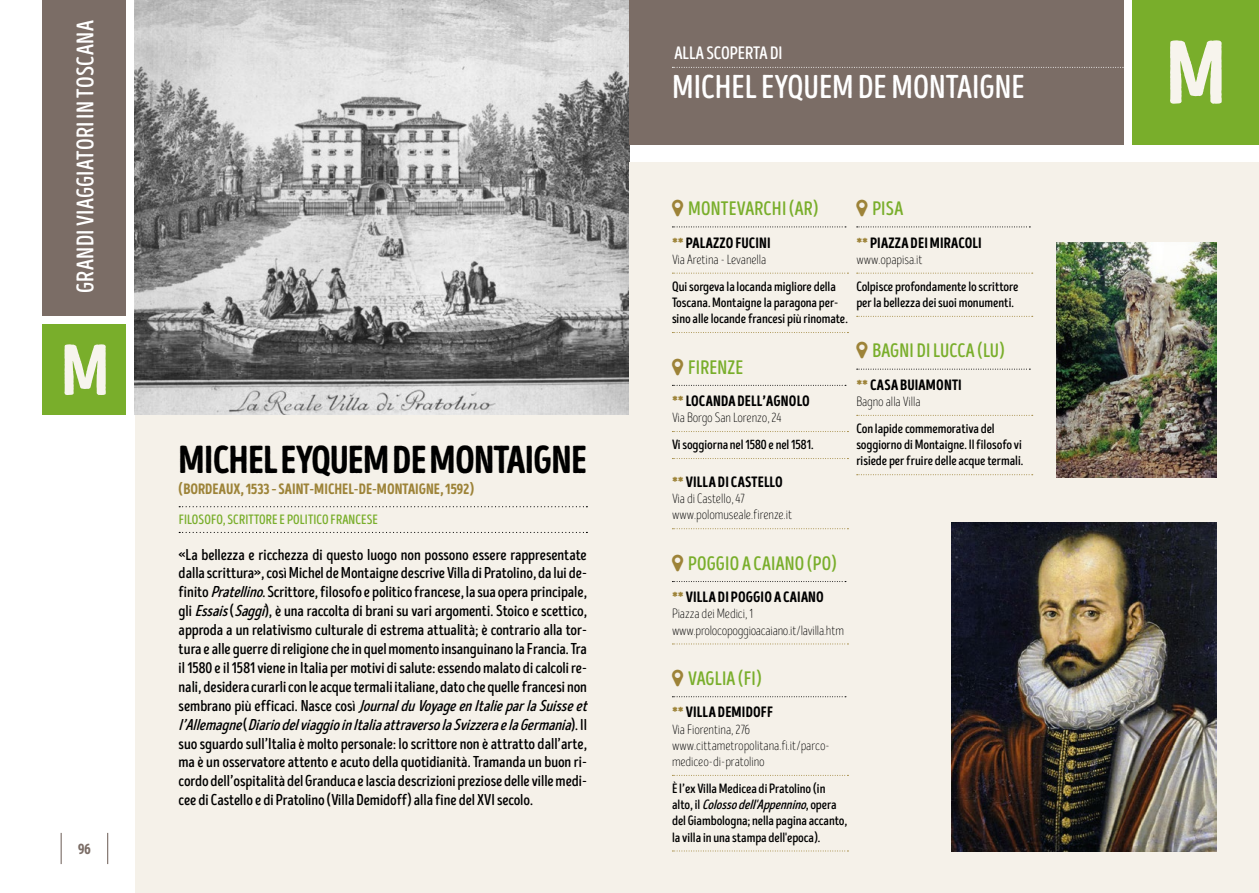
<style>
.page{position:relative;width:1259px;height:893px;background:#fff}
.page>*{position:absolute;margin:0;border:0;box-sizing:border-box;transform-origin:0 0}
.t1{font:90px "Intro Head HUC Base";color:#f7f4ed}
.t2{font:72px "Intro Head HUC Base";color:#f7f4ed}
.t3{font:39px "Intro Head HUC Base";letter-spacing:-.02em;color:#000}
.t4{font:33px "Intro Head BUC Base";color:#fff}
.t5{font:24px "Intro Head B Base";letter-spacing:.01em;color:#fff}
.t6{font:19.5px "Intro Head B Base";letter-spacing:.01em;color:#79ae2b}
.t7{font:18px "Intro Head BUC Base";color:#fff}
.t8{font:15.75px/18.9px "Intro Head B Base";letter-spacing:-.005em;color:#000}
.t9{font:15px "Intro Head H Base";letter-spacing:.01em;color:#000}
.t10{font:15px "Intro Head HUC Base";color:#9d8338}
.t11{font:15px "Intro Head HUC Base";color:#7b6d66}
.t12{font:13.5px/16.2px "Intro Head B Base";letter-spacing:-.01em;color:#000}
.t13{font:13.5px/16.2px "Intro Head L Base";letter-spacing:-.01em;color:#000}
.t14{font:13.5px "Intro Head B Base";letter-spacing:.01em;color:#79ae2b}
.s1{font-style:italic}
.s2{color:#9d8338}
</style>
<div class="page">
<div style="left:43px;top:324px;width:83px;height:90px;background:#79ae2b"></div>
<div style="left:135px;top:0;width:494px;height:893px;background:#f5f1e9"></div>
<div style="left:43px;top:0;width:83px;height:316px;background:#7b6d66"></div>
<svg style="left:179px;top:506px;width:408px;height:1px"></svg>
<svg style="left:179px;top:532px;width:408px;height:1px"></svg>
<img style="left:135px;top:0;width:494px;height:414px">
<div style="left:1132px;top:0;width:127px;height:144px;background:#79ae2b"></div>
<div style="left:629px;top:162px;width:630px;height:731px;background:#f5f1e9"></div>
<div style="left:629px;top:0;width:495px;height:144px;background:#7b6d66"></div>
<svg style="left:672px;top:67px;width:452px;height:1px"></svg>
<svg style="left:672px;top:227px;width:174px;height:1px"></svg>
<svg style="left:672px;top:273px;width:176px;height:1px"></svg>
<svg style="left:672px;top:332px;width:176px;height:1px"></svg>
<svg style="left:672px;top:385px;width:174px;height:1px"></svg>
<svg style="left:672px;top:431px;width:176px;height:1px"></svg>
<svg style="left:672px;top:458px;width:176px;height:1px"></svg>
<svg style="left:672px;top:528px;width:176px;height:1px"></svg>
<svg style="left:672px;top:581px;width:174px;height:1px"></svg>
<svg style="left:672px;top:644px;width:176px;height:1px"></svg>
<svg style="left:672px;top:696px;width:174px;height:1px"></svg>
<svg style="left:672px;top:775px;width:176px;height:1px"></svg>
<svg style="left:672px;top:851px;width:176px;height:1px"></svg>
<svg style="left:856px;top:227px;width:174px;height:1px"></svg>
<svg style="left:856px;top:273px;width:176px;height:1px"></svg>
<svg style="left:856px;top:316px;width:176px;height:1px"></svg>
<svg style="left:856px;top:369px;width:174px;height:1px"></svg>
<svg style="left:856px;top:415px;width:176px;height:1px"></svg>
<svg style="left:856px;top:474px;width:176px;height:1px"></svg>
<img style="left:951px;top:523px;width:265px;height:328px">
<img style="left:1056px;top:242px;width:160px;height:236px">
<hr style="left:61px;top:833px;width:1px;height:31px;background:#7b6d66">
<hr style="left:107px;top:833px;width:1px;height:31px;background:#7b6d66">
<h3 class="t5" style="left:71px;top:293px;width:274px;rotate:-90deg">GRANDI VIAGGIATORI IN TOSCANA</h3>
<h2 class="t2" style="left:61px;top:327px;width:50px">M</h2>
<p class="t11" style="left:78px;top:840px;width:14px">96</p>
<h3 class="t3" style="left:179px;top:436px;width:410px">MICHEL EYQUEM DE MONTAIGNE</h3>
<p class="t10" style="left:179px;top:480px;width:297px">(BORDEAUX, 1533 – SAINT-MICHEL-DE-MONTAIGNE, 1592)</p>
<p class="t14" style="left:179px;top:512px;width:201px">FILOSOFO, SCRITTORE E POLITICO FRANCESE</p>
<p class="t8" style="left:179px;top:545px;width:415px">«La bellezza e ricchezza di questo luogo non possono essere rappresentate dalla scrittura», così Michel de Montaigne descrive Villa di Pratolino, da lui de&shy;finito <span class="s1">Pratellino</span>. Scrittore, filosofo e politico francese, la sua opera principale, gli <span class="s1">Essais</span>(<span class="s1">Saggi</span>), è una raccolta di brani su vari argomenti. Stoico e scettico, approda a un relativismo culturale di estrema attualità; è contrario alla tor&shy;tura e alle guerre di religione che in quel momento insanguinano la Francia. Tra il 1580 e il 1581 viene in Italia per motivi di salute: essendo malato di calcoli re&shy;nali, desidera curarli con le acque termali italiane, dato che quelle francesi non s e m b r a n o p i ù e f f i c a c i . N a s c e c o s ì <span class="s1">JournalduVoyageenItalieparlaSuisseet l’Allemagne</span>( <span class="s1">DiariodelviaggioinItaliaattraversolaSvizzeraelaGermania</span>) . I l suo sguardo sull’Italia è molto personale: lo scrittore non è attratto dall’arte, ma è un osservatore attento e acuto della quotidianità. Tramanda un buon ri&shy;cordo dell’ospitalità del Granduca e lascia descrizioni preziose delle ville medi&shy;cee di Castello e di Pratolino (Villa Demidoff) alla fine del XVI secolo.</p>
<p class="t7" style="left:674px;top:42px;width:110px">ALLA SCOPERTA DI</p>
<h3 class="t4" style="left:672px;top:68px;width:354px">MICHEL EYQUEM DE MONTAIGNE</h3>
<p class="t6" style="left:688px;top:197px;width:132px">MONTEVARCHI (AR)</p>
<p class="t9" style="left:672px;top:233px;width:100px"><span class="s2">**</span> PALAZZO FUCINI</p>
<p class="t13" style="left:672px;top:252px;width:96px">Via Aretina - Levanella</p>
<p class="t12" style="left:672px;top:278px;width:177px">Qui sorgeva la locanda migliore della<br>Toscana. Montaigne la paragona per&shy;sino alle locande francesi più rinomate.</p>
<p class="t6" style="left:688px;top:356px;width:57px">FIRENZE</p>
<p class="t9" style="left:672px;top:392px;width:139px"><span class="s2">**</span> LOCANDA DELL’AGNOLO</p>
<p class="t13" style="left:672px;top:410px;width:111px">Via Borgo San Lorenzo, 24</p>
<p class="t12" style="left:672px;top:437px;width:143px">Vi soggiorna nel 1580 e nel 1581.</p>
<p class="t9" style="left:672px;top:473px;width:112px"><span class="s2">**</span> VILLA DI CASTELLO</p>
<p class="t13" style="left:672px;top:491px;width:122px">Via di Castello, 47 www.polomuseale.firenze.it</p>
<p class="t6" style="left:688px;top:552px;width:150px">POGGIO A CAIANO (PO)</p>
<p class="t9" style="left:672px;top:588px;width:153px"><span class="s2">**</span> VILLA DI POGGIO A CAIANO</p>
<p class="t13" style="left:672px;top:606px;width:173px">Piazza dei Medici, 1 www.prolocopoggioacaiano.it/lavilla.htm</p>
<p class="t6" style="left:688px;top:667px;width:75px">VAGLIA (FI)</p>
<p class="t9" style="left:672px;top:703px;width:102px"><span class="s2">**</span> VILLA DEMIDOFF</p>
<p class="t13" style="left:672px;top:721px;width:159px">Via Fiorentina, 276 www.cittametropolitana.fi.it/parco&shy;mediceo-di-pratolino</p>
<p class="t12" style="left:672px;top:781px;width:177px">È l’ex Villa Medicea di Pratolino (in<br>a l t o , i l <span class="s1">Colossodell'Appennino</span>, o p e r a del Giambologna; nella pagina accanto, la villa in una stampa dell'epoca).</p>
<p class="t6" style="left:872px;top:197px;width:32px">PISA</p>
<p class="t9" style="left:856px;top:233px;width:127px"><span class="s2">**</span> PIAZZA DEI MIRACOLI</p>
<p class="t13" style="left:856px;top:252px;width:68px">www.opapisa.it</p>
<p class="t12" style="left:856px;top:278px;width:164px">Colpisce profondamente lo scrittore per la bellezza dei suoi monumenti.</p>
<p class="t6" style="left:872px;top:340px;width:134px">BAGNI DI LUCCA (LU)</p>
<p class="t9" style="left:856px;top:376px;width:107px"><span class="s2">**</span> CASA BUIAMONTI</p>
<p class="t13" style="left:856px;top:394px;width:66px">Bagno alla Villa</p>
<p class="t12" style="left:856px;top:421px;width:168px">Con lapide commemorativa del soggiorno di Montaigne. Il filosofo vi risiede per fruire delle acque termali.</p>
<h1 class="t1" style="left:1165px;top:18px;width:62px">M</h1>
</div>
